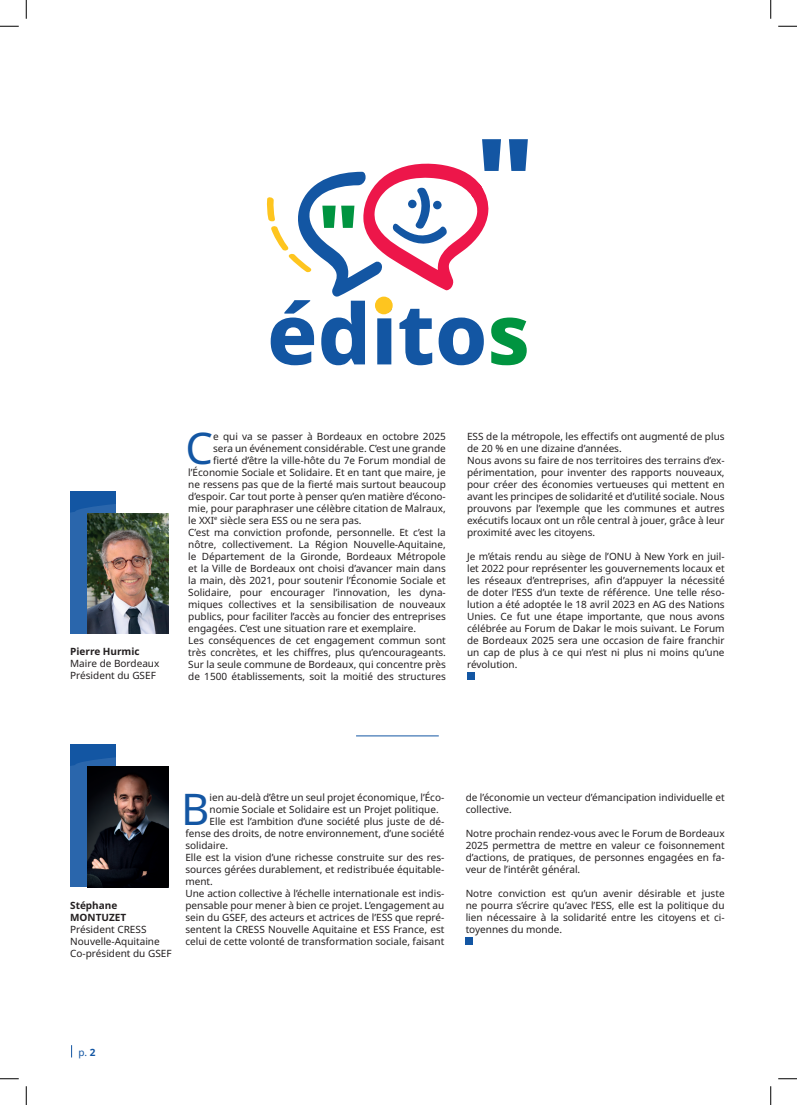
<style>
.page{position:relative;width:797px;height:1105px;background:#fff}
.page>*{position:absolute;margin:0;border:0;box-sizing:border-box;transform-origin:0 0}
.t1{font:800 83.88px "Noto Sans";color:#1356a3}
.t2{font:43.62px "Noto Sans";color:#1356a3}
.t3{font:10px/12px "Noto Sans";color:#231f20}
.t4{font:700 10px/12px "Noto Sans";color:#231f20}
.t5{font:10px "Noto Sans";color:#1356a3}
.s1{color:#009440}
.s2{font-weight:700}
</style>
<div class="page">
<svg style="left:70px;top:491px;width:45px;height:143px"></svg>
<div style="left:467px;top:673px;width:7px;height:7px;background:#1356a3"></div>
<div style="left:465px;top:938px;width:8px;height:7px;background:#1356a3"></div>
<img style="left:88px;top:513px;width:80px;height:121px">
<svg style="left:70px;top:744px;width:45px;height:143px"></svg>
<img style="left:88px;top:767px;width:80px;height:120px">
<hr style="left:356px;top:736px;width:83px;height:1px;background:#1356a3">
<svg style="left:71px;top:1045px;width:1px;height:12px"></svg>
<div style="left:375px;top:297px;width:17px;height:17px;background:#fec51f;border-radius:50%"></div>
<svg style="left:267px;top:139px;width:261px;height:159px"></svg>
<div style="left:433px;top:201px;width:8px;height:8px;background:#1356a3;border-radius:50%"></div>
<div style="left:408px;top:200px;width:8px;height:8px;background:#1356a3;border-radius:50%"></div>
<svg style="left:0;top:25px;width:19px;height:2px"></svg>
<svg style="left:778px;top:25px;width:19px;height:2px"></svg>
<svg style="left:0;top:1078px;width:19px;height:1px"></svg>
<svg style="left:778px;top:1078px;width:19px;height:1px"></svg>
<svg style="left:25px;top:0;width:2px;height:19px"></svg>
<svg style="left:25px;top:1086px;width:2px;height:19px"></svg>
<svg style="left:770px;top:0;width:1px;height:19px"></svg>
<svg style="left:770px;top:1086px;width:1px;height:19px"></svg>
<p class="t4" style="left:70px;top:646px;width:71px">Pierre Hurmic</p>
<p class="t3" style="left:70px;top:658px;width:91px">Maire de Bordeaux<br>Président du GSEF</p>
<h1 class="t1" style="left:267px;top:273px;width:264px">édito<span class="s1">s</span></h1>
<h2 class="t2" style="left:186px;top:417px;width:29px">C</h2>
<p class="t3" style="left:213px;top:430px;width:234px">e qui va se passer à Bordeaux en octobre 2025</p>
<p class="t3" style="left:213px;top:442px;width:234px">sera un événement considérable. C’est une grande</p>
<p class="t3" style="left:213px;top:454px;width:234px">fierté d’être la ville-hôte du 7e Forum mondial de</p>
<p class="t3" style="left:188px;top:466px;width:259px">l’Économie Sociale et Solidaire. Et en tant que maire, je</p>
<p class="t3" style="left:188px;top:478px;width:259px">ne ressens pas que de la fierté mais surtout beaucoup</p>
<p class="t3" style="left:188px;top:490px;width:259px">d’espoir. Car tout porte à penser qu’en matière d’écono-</p>
<p class="t3" style="left:188px;top:502px;width:259px">mie, pour paraphraser une célèbre citation de Malraux,</p>
<p class="t3" style="left:188px;top:514px;width:175px">le XXI<sup>e</sup> siècle sera ESS ou ne sera pas.</p>
<p class="t3" style="left:188px;top:526px;width:259px">C’est ma conviction profonde, personnelle. Et c’est la</p>
<p class="t3" style="left:188px;top:538px;width:259px">nôtre, collectivement. La Région Nouvelle-Aquitaine,</p>
<p class="t3" style="left:188px;top:550px;width:259px">le Département de la Gironde, Bordeaux Métropole</p>
<p class="t3" style="left:188px;top:562px;width:259px">et la Ville de Bordeaux ont choisi d’avancer main dans</p>
<p class="t3" style="left:188px;top:574px;width:259px">la main, dès 2021, pour soutenir l’Économie Sociale et</p>
<p class="t3" style="left:188px;top:586px;width:259px">Solidaire, pour encourager l’innovation, les dyna-</p>
<p class="t3" style="left:188px;top:598px;width:259px">miques collectives et la sensibilisation de nouveaux</p>
<p class="t3" style="left:188px;top:610px;width:259px">publics, pour faciliter l’accès au foncier des entreprises</p>
<p class="t3" style="left:188px;top:622px;width:229px">engagées. C’est une situation rare et exemplaire.</p>
<p class="t3" style="left:188px;top:634px;width:259px">Les conséquences de cet engagement commun sont</p>
<p class="t3" style="left:188px;top:646px;width:259px">très concrètes, et les chiffres, plus qu’encourageants.</p>
<p class="t3" style="left:188px;top:658px;width:259px">Sur la seule commune de Bordeaux, qui concentre près</p>
<p class="t3" style="left:188px;top:670px;width:259px">de 1500 établissements, soit la moitié des structures</p>
<p class="t3" style="left:467px;top:430px;width:259px">ESS de la métropole, les effectifs ont augmenté de plus de 20 % en une dizaine d’années.<br>Nous avons su faire de nos territoires des terrains d’ex&shy;périmentation, pour inventer des rapports nouveaux, pour créer des économies vertueuses qui mettent en avant les principes de solidarité et d’utilité sociale. Nous prouvons par l’exemple que les communes et autres exécutifs locaux ont un rôle central à jouer, grâce à leur proximité avec les citoyens.</p>
<p class="t3" style="left:467px;top:550px;width:259px;text-align:justify">Je m’étais rendu au siège de l’ONU à New York en juil&shy;let 2022 pour représenter les gouvernements locaux et les réseaux d’entreprises, afin d’appuyer la nécessité de doter l’ESS d’un texte de référence. Une telle réso&shy;lution a été adoptée le 18 avril 2023 en AG des Nations Unies. Ce fut une étape importante, que nous avons célébrée au Forum de Dakar le mois suivant. Le Forum de Bordeaux 2025 sera une occasion de faire franchir un cap de plus à ce qui n’est ni plus ni moins qu’une révolution.</p>
<p class="t4" style="left:70px;top:900px;width:58px">Stéphane<br>MONTUZET</p>
<p class="t3" style="left:70px;top:924px;width:103px">Président CRESS<br>Nouvelle-Aquitaine<br>Co-président du GSEF</p>
<h2 class="t2" style="left:181px;top:778px;width:30px">B</h2>
<p class="t3" style="left:209px;top:791px;width:236px">ien au-delà d’être un seul projet économique, l’Éco-</p>
<p class="t3" style="left:209px;top:803px;width:231px">nomie Sociale et Solidaire est un Projet politique.</p>
<p class="t3" style="left:209px;top:815px;width:236px">Elle est l’ambition d’une société plus juste de dé-</p>
<p class="t3" style="left:185px;top:827px;width:260px">fense des droits, de notre environnement, d’une société</p>
<p class="t3" style="left:185px;top:839px;width:44px">solidaire.</p>
<p class="t3" style="left:185px;top:851px;width:260px">Elle est la vision d’une richesse construite sur des res-</p>
<p class="t3" style="left:185px;top:863px;width:260px">sources gérées durablement, et redistribuée équitable-</p>
<p class="t3" style="left:185px;top:875px;width:29px">ment.</p>
<p class="t3" style="left:185px;top:887px;width:260px">Une action collective à l’échelle internationale est indis-</p>
<p class="t3" style="left:185px;top:899px;width:260px">pensable pour mener à bien ce projet. L’engagement au</p>
<p class="t3" style="left:185px;top:911px;width:260px">sein du GSEF, des acteurs et actrices de l’ESS que repré-</p>
<p class="t3" style="left:185px;top:923px;width:260px">sentent la CRESS Nouvelle Aquitaine et ESS France, est</p>
<p class="t3" style="left:185px;top:935px;width:260px">celui de cette volonté de transformation sociale, faisant</p>
<p class="t3" style="left:465px;top:791px;width:260px">de l’économie un vecteur d’émancipation individuelle et collective.</p>
<p class="t3" style="left:465px;top:827px;width:260px;text-align:justify">Notre prochain rendez-vous avec le Forum de Bordeaux 2025 permettra de mettre en valeur ce foisonnement d’actions, de pratiques, de personnes engagées en fa&shy;veur de l’intérêt général.</p>
<p class="t3" style="left:465px;top:887px;width:260px;text-align:justify">Notre conviction est qu’un avenir désirable et juste ne pourra s’écrire qu’avec l’ESS, elle est la politique du lien nécessaire à la solidarité entre les citoyens et ci&shy;toyennes du monde.</p>
<p class="t5" style="left:78px;top:1045px;width:19px">p. <span class="s2">2</span></p>
</div>
